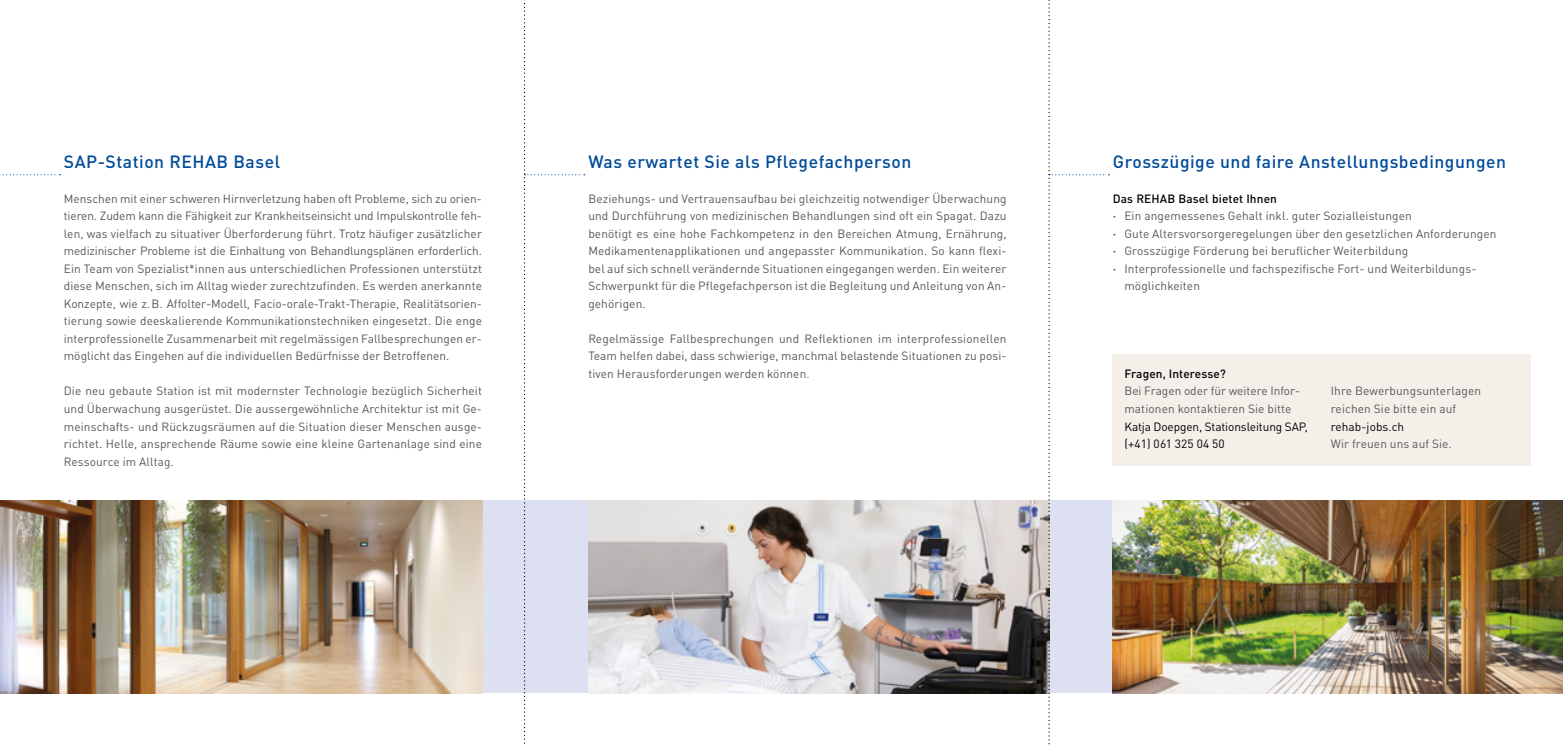
<style>
.page{position:relative;width:1563px;height:745px;background:#fff}
.page>*{position:absolute;margin:0;border:0;box-sizing:border-box;transform-origin:0 0}
.t1{font:500 17.5px "DIN Pro";letter-spacing:.03em;color:#004b9a}
.Lauftext{font:11.88px/17.5px "DIN Pro";letter-spacing:.01em;color:#575756;text-align:justify}
.Lauftext-2{font:500 11.88px "DIN Pro";letter-spacing:.01em;color:#000}
.Lauftext-3{font:11.88px "DIN Pro";letter-spacing:.005em;color:#000}
.s1{font-weight:500;color:#004b9a}
.s2{color:#000}
</style>
<div class="page">
<div style="left:1113px;top:354px;width:418px;height:111px;background:#f4efe9"></div>
<div style="left:0;top:500px;width:1563px;height:192px;background:#dde0f1"></div>
<svg style="left:0;top:174px;width:60px;height:1px"></svg>
<img style="left:0;top:500px;width:482px;height:192px">
<img style="left:588px;top:500px;width:460px;height:192px">
<img style="left:1113px;top:500px;width:450px;height:192px">
<svg style="left:524px;top:0;width:61px;height:744px"></svg>
<svg style="left:1048px;top:0;width:61px;height:745px"></svg>
<p class="t1" style="left:64px;top:147px;width:218px">SAP-Station REHAB Basel</p>
<p class="Lauftext" style="left:64px;top:188px;width:420px">Menschen mit einer schweren Hirnverletzung haben oft Probleme, sich zu orien&shy;tieren. Zudem kann die Fähigkeit zur Krankheitseinsicht und Impulskontrolle feh&shy;len, was vielfach zu situativer Überforderung führt. Trotz häufiger zusätzlicher medizinischer Probleme ist die Einhaltung von Behandlungsplänen erforderlich.<br>Ein Team von Spezialist*innen aus unterschiedlichen Professionen unterstützt diese Menschen, sich im Alltag wieder zurechtzufinden. Es werden anerkannte Konzepte, wie z. B. Affolter-Modell, Facio-orale-Trakt-Therapie, Realitätsorien&shy;tierung sowie deeskalierende Kommunikationstechniken eingesetzt. Die enge interprofessionelle Zusammenarbeit mit regelmässigen Fallbesprechungen er&shy;möglicht das Eingehen auf die individuellen Bedürfnisse der Betroffenen.</p>
<p class="Lauftext" style="left:64px;top:381px;width:420px">Die neu gebaute Station ist mit modernster Technologie bezüglich Sicherheit und Überwachung ausgerüstet. Die aussergewöhnliche Architektur ist mit Ge&shy;meinschafts- und Rückzugsräumen auf die Situation dieser Menschen ausge&shy;richtet. Helle, ansprechende Räume sowie eine kleine Gartenanlage sind eine Ressource im Alltag.</p>
<p class="t1" style="left:588px;top:147px;width:324px">Was erwartet Sie als Pflegefachperson</p>
<p class="Lauftext" style="left:588px;top:188px;width:420px">Beziehungs- und Vertrauensaufbau bei gleichzeitig notwendiger Überwachung und Durchführung von medizinischen Behandlungen sind oft ein Spagat. Dazu benötigt es eine hohe Fachkompetenz in den Bereichen Atmung, Ernährung, Medikamentenapplikationen und angepasster Kommunikation. So kann flexi&shy;bel auf sich schnell verändernde Situationen eingegangen werden. Ein weiterer Schwerpunkt für die Pflegefachperson ist die Begleitung und Anleitung von An&shy;gehörigen.</p>
<p class="Lauftext" style="left:588px;top:328px;width:420px">Regelmässige Fallbesprechungen und Reflektionen im interprofessionellen Team helfen dabei, dass schwierige, manchmal belastende Situationen zu posi&shy;tiven Herausforderungen werden können.</p>
<p class="t1" style="left:1113px;top:147px;width:395px">Grosszügige und faire Anstellungsbedingungen</p>
<p class="Lauftext-2" style="left:1113px;top:189px;width:166px">Das REHAB Basel bietet Ihnen</p>
<p class="Lauftext" style="left:1113px;top:206px;width:300px"><span class="s1">·</span> Ein angemessenes Gehalt inkl. guter Sozialleistungen</p>
<p class="Lauftext" style="left:1113px;top:223px;width:385px"><span class="s1">·</span> Gute Altersvorsorgeregelungen über den gesetzlichen Anforderungen</p>
<p class="Lauftext" style="left:1113px;top:241px;width:297px"><span class="s1">·</span> Grosszügige Förderung bei beruflicher Weiterbildung</p>
<p class="Lauftext" style="left:1124px;top:258px;width:352px;text-indent:-12px"><span class="s1">·</span> Interprofessionelle und fachspezifische Fort- und Weiterbildungs&shy;möglichkeiten</p>
<p class="Lauftext-2" style="left:1124px;top:364px;width:103px">Fragen, Interesse?</p>
<p class="Lauftext" style="left:1124px;top:381px;width:185px;text-align:left">Bei Fragen oder für weitere Infor&shy;mationen kontaktieren Sie bitte<br><span class="s2">Katja Doepgen, Stationsleitung SAP,</span></p>
<p class="Lauftext-3" style="left:1124px;top:434px;width:102px">(+41) 061 325 04 50</p>
<p class="Lauftext" style="left:1331px;top:381px;width:152px">Ihre Bewerbungsunterlagen</p>
<p class="Lauftext" style="left:1331px;top:398px;width:127px">reichen Sie bitte ein auf</p>
<p class="Lauftext-3" style="left:1331px;top:416px;width:75px">rehab-jobs.ch</p>
<p class="Lauftext" style="left:1331px;top:433px;width:123px">Wir freuen uns auf Sie.</p>
</div>
